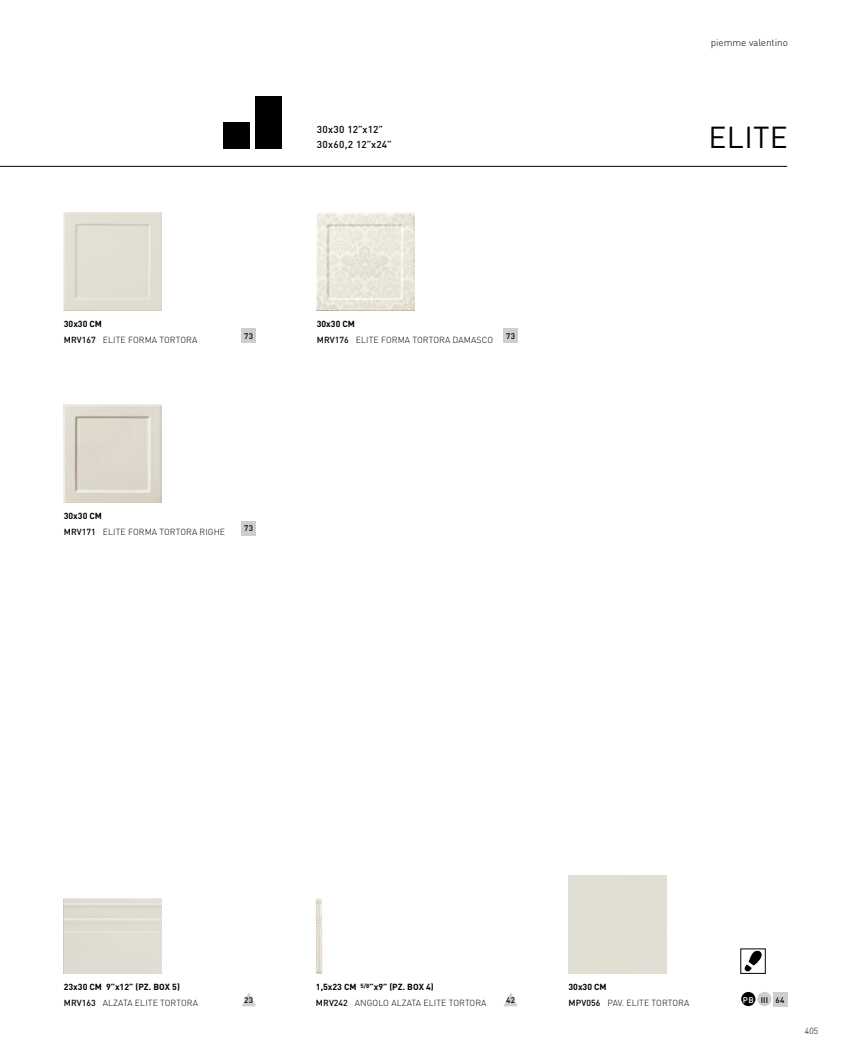
<style>
.page{position:relative;width:851px;height:1063px;background:#fff}
.page>*{position:absolute;margin:0;border:0;box-sizing:border-box;transform-origin:0 0}
.t1{font:30px "DIN Pro";letter-spacing:.01em;color:#000}
.t2{font:500 10px/15px "DIN Pro";letter-spacing:.03em;color:#000}
.t3{font:300 10px "DIN Pro";letter-spacing:-.005em;color:#000}
.t4{font:300 8.75px/16.2px "DIN Pro";letter-spacing:.01em;color:#000}
.t5{font:700 8.75px/16.2px "DIN Pro";color:#000}
.t6{font:500 8.12px "DIN Pro";letter-spacing:.04em;color:#000}
.s1{font-weight:500}
.s2{font-weight:700}
.s3{font-weight:300}
.s4{color:#fff}
</style>
<div class="page">
<div style="left:740px;top:949px;width:25px;height:25px;border:1px solid #000"></div>
<svg style="left:743px;top:948px;width:23px;height:25px"></svg>
<div style="left:64px;top:213px;width:98px;height:97px;background:#e1ded2"></div>
<img style="left:64px;top:405px;width:98px;height:98px">
<img style="left:316px;top:213px;width:98px;height:97px">
<img style="left:316px;top:899px;width:7px;height:75px">
<div style="left:242px;top:329px;width:14px;height:14px;background:#cecece"></div>
<div style="left:503px;top:329px;width:14px;height:14px;background:#cecece"></div>
<div style="left:242px;top:521px;width:14px;height:14px;background:#cecece"></div>
<svg style="left:242px;top:993px;width:14px;height:13px"></svg>
<svg style="left:504px;top:992px;width:13px;height:14px"></svg>
<div style="left:772px;top:992px;width:15px;height:14px;background:#cecece"></div>
<div style="left:757px;top:992px;width:14px;height:14px;background:#cecece;border-radius:50%"></div>
<div style="left:741px;top:992px;width:14px;height:14px;background:#000;border-radius:50%"></div>
<hr style="left:0;top:166px;width:787px;height:1px;background:#000">
<div style="left:255px;top:96px;width:27px;height:53px;background:#000"></div>
<div style="left:223px;top:122px;width:26px;height:27px;background:#000"></div>
<p class="t3" style="left:688px;top:36px;width:101px"><span class="s1">elite</span> piemme valentino</p>
<p class="t2" style="left:317px;top:122px;width:76px">30x30 12”x12”<br>30x60,2 12”x24”</p>
<h1 class="t1" style="left:708px;top:117px;width:81px">ELITE</h1>
<p class="t4" style="left:64px;top:315px;width:135px"><span class="s2">30x30 CM<br></span><span class="s1">MRV167</span> ELITE FORMA TORTORA</p>
<p class="t4" style="left:317px;top:315px;width:178px"><span class="s2">30x30 CM<br></span><span class="s1">MRV176</span> ELITE FORMA TORTORA DAMASCO</p>
<p class="t6" style="left:244px;top:330px;width:10px">73</p>
<p class="t6" style="left:506px;top:330px;width:10px">73</p>
<p class="t4" style="left:64px;top:507px;width:163px"><span class="s2">30x30 CM<br></span><span class="s1">MRV171</span> ELITE FORMA TORTORA RIGHE</p>
<p class="t6" style="left:244px;top:523px;width:10px">73</p>
<p class="t5" style="left:64px;top:978px;width:136px">23x30 CM 9”x12” (PZ. BOX 5)<br><span class="s1">MRV163</span> <span class="s3">ALZATA ELITE TORTORA</span></p>
<p class="t4" style="left:316px;top:978px;width:172px"><span class="s2">1,5x23 CM</span> <sup>5/8</sup><span class="s2">”x9” (PZ. BOX 4)<br></span><span class="s1">MRV242</span> ANGOLO ALZATA ELITE TORTORA</p>
<p class="t4" style="left:568px;top:978px;width:122px"><span class="s2">30x30 CM<br></span><span class="s1">MPV056</span> PAV. ELITE TORTORA</p>
<p class="t6" style="left:244px;top:995px;width:10px">23</p>
<p class="t6" style="left:506px;top:995px;width:10px">42</p>
<p class="t6" style="left:742px;top:994px;width:43px"><span class="s4">PB</span> III 64</p>
<p class="t4" style="left:804px;top:1023px;width:15px">405</p>
</div>
